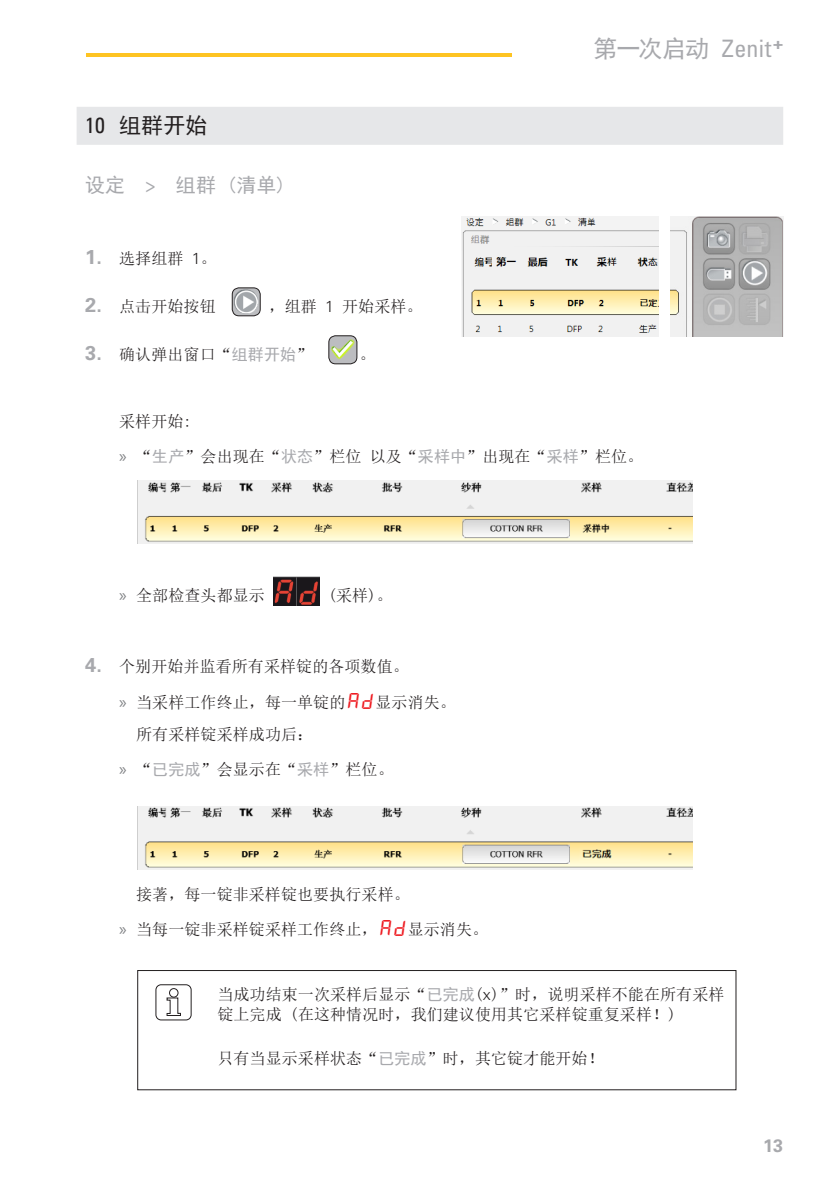
<style>
.page{position:relative;width:840px;height:1191px;background:#fff}
.page>*{position:absolute;margin:0;border:0;box-sizing:border-box;transform-origin:0 0}
.t1{font:24px "Sim Hei";letter-spacing:-.05em;color:#a8a9ad}
.t2{font:22px "Sim Hei";color:#231f20}
.t3{font:20px "Sim Hei";color:#a8a9ad}
.t4{font:700 18px "Univers";color:#a8a9ad}
.t5{font:16px/32.2px "Sim Sun";letter-spacing:.005em;color:#231f20}
.s1{font-family:"Univers";font-stretch:condensed}
.s2{font-family:"Univers";font-weight:700;font-size:20px;color:#a8a9ad}
.s3{font-family:"Univers";font-weight:300}
.s4{font-family:"Sim Hei";color:#a8a9ad}
.s5{font-family:"Myriad Pro";font-size:18px;color:#808285}
.s6{font-family:"AF LED7 Seg 3";font-size:24px;color:#ee1d23}
</style>
<div class="page">
<hr style="left:87px;top:53px;width:425px;height:4px;background:#fec422">
<div style="left:77px;top:107px;width:705px;height:38px;background:#e6e7e9"></div>
<img style="left:232px;top:289px;width:27px;height:27px">
<div style="left:232px;top:287px;width:28px;height:29px;border:1px solid #231f20;border-radius:7px"></div>
<img style="left:329px;top:336px;width:28px;height:28px">
<div style="left:328px;top:335px;width:29px;height:29px;border:1px solid #231f20;border-radius:7px"></div>
<img style="left:273px;top:576px;width:46px;height:30px">
<img style="left:461px;top:216px;width:197px;height:120px">
<img style="left:137px;top:480px;width:555px;height:63px">
<img style="left:137px;top:806px;width:555px;height:63px">
<img style="left:670px;top:216px;width:112px;height:120px">
<div style="left:137px;top:970px;width:598px;height:120px;border:1px solid #231f20"></div>
<svg style="left:166px;top:997px;width:15px;height:19px"></svg>
<div style="left:169px;top:988px;width:9px;height:9px;border:1px solid #231f20;border-radius:50%"></div>
<div style="left:155px;top:984px;width:36px;height:36px;border:1px solid #231f20;border-radius:5px"></div>
<h2 class="t2" style="left:85px;top:115px;width:124px"><span class="s1">10</span> 组群开始</h2>
<p class="t3" style="left:85px;top:175px;width:203px">设定 <span class="s1">&gt;</span> 组群 (清单)</p>
<p class="t5" style="left:85px;top:242px;width:133px"><span class="s2">1.</span> 选择组群 <span class="s3">1</span>。</p>
<p class="t5" style="left:85px;top:290px;width:132px"><span class="s2">2.</span> 点击开始按钮</p>
<p class="t5" style="left:268px;top:290px;width:155px">，组群 <span class="s3">1</span> 开始采样。</p>
<p class="t5" style="left:85px;top:338px;width:228px"><span class="s2">3.</span> 确认弹出窗口“<span class="s4">组群开始</span>”</p>
<p class="t5" style="left:359px;top:338px;width:17px">。</p>
<h1 class="t1" style="left:593px;top:36px;width:191px">第一次启动 <span class="s1">Zenit</span><sup>+</sup></h1>
<p class="t5" style="left:119px;top:405px;width:74px">采样开始:</p>
<p class="t5" style="left:119px;top:440px;width:525px"><span class="s5">»</span> “<span class="s4">生产</span>”会出现在“<span class="s4">状态</span>”栏位 以及“<span class="s4">采样中</span>”出现在“<span class="s4">采样</span>”栏位。</p>
<p class="t5" style="left:119px;top:579px;width:147px"><span class="s5">»</span> 全部检查头都显示</p>
<p class="t5" style="left:328px;top:579px;width:66px">(采样)。</p>
<p class="t5" style="left:85px;top:650px;width:325px"><span class="s2">4.</span> 个别开始并监看所有采样锭的各项数值。</p>
<p class="t5" style="left:136px;top:685px;width:321px;text-indent:-17px"><span class="s5">»</span> 当采样工作终止，每一单锭的<span class="s6">Ad</span>显示消失。所有采样锭采样成功后：</p>
<p class="t5" style="left:119px;top:753px;width:276px"><span class="s5">»</span> “<span class="s4">已完成</span>”会显示在“<span class="s4">采样</span>”栏位。</p>
<p class="t5" style="left:136px;top:878px;width:275px">接著，每一锭非采样锭也要执行采样。</p>
<p class="t5" style="left:119px;top:913px;width:370px"><span class="s5">»</span> 当每一锭非采样锭采样工作终止，<span class="s6">Ad</span>显示消失。</p>
<p class="t5" style="left:217px;top:984px;width:508px;line-height:20px">当成功结束一次采样后显示“<span class="s4">已完成</span>(<span class="s3">x</span>)”时，说明采样不能在所有采样锭上完成 (在这种情况时，我们建议使用其它采样锭重复采样！)</p>
<p class="t5" style="left:217px;top:1042px;width:387px">只有当显示采样状态“<span class="s4">已完成</span>”时，其它锭才能开始！</p>
<p class="t4" style="left:762px;top:1135px;width:22px">13</p>
</div>
